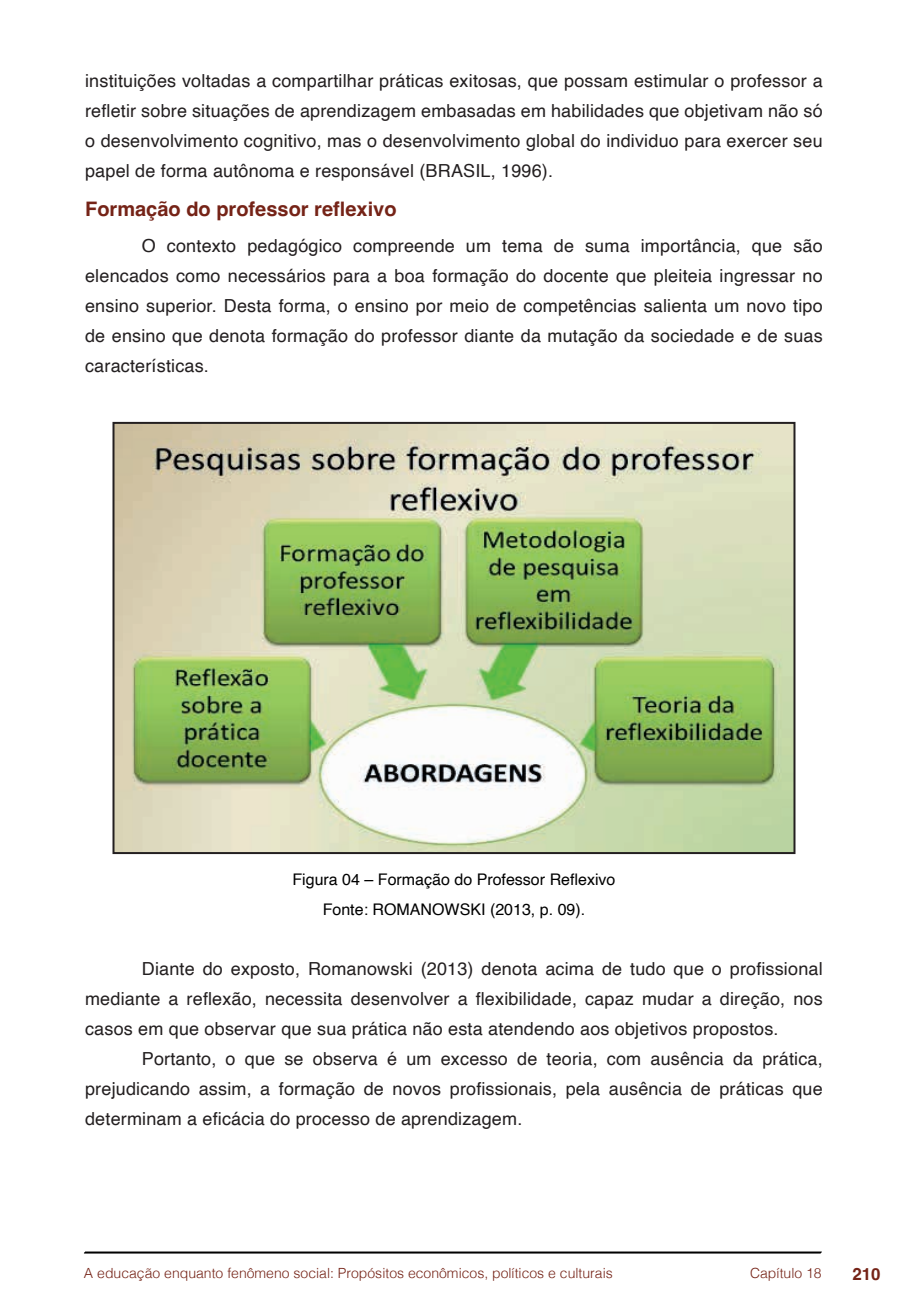
<style>
.page{position:relative;width:908px;height:1304px;background:#fff}
.page>*{position:absolute;margin:0;border:0;box-sizing:border-box;transform-origin:0 0}
.t1{font:700 20px "Helvetica";color:#752317}
.t2{font:18px/30px "Helvetica";letter-spacing:.01em;color:#231f20;text-align:justify}
.t3{font:700 16.8px "Helvetica";color:#752317}
.t4{font:16px/30.6px "Helvetica";color:#000;text-align:center}
.t5{font:300 14px "Helvetica";color:#752317}
</style>
<div class="page">
<svg style="left:84px;top:1251px;width:737px;height:3px"></svg>
<img style="left:115px;top:425px;width:677px;height:426px">
<div style="left:112px;top:422px;width:683px;height:432px;border:2px solid #231f20"></div>
<p class="t2" style="left:85px;top:66px;width:738px">instituições voltadas a compartilhar práticas exitosas, que possam estimular o professor a refletir sobre situações de aprendizagem embasadas em habilidades que objetivam não só o desenvolvimento cognitivo, mas o desenvolvimento global do individuo para exercer seu papel de forma autônoma e responsável (BRASIL, 1996).</p>
<p class="t1" style="left:85px;top:197px;width:313px">Formação do professor reflexivo</p>
<p class="t2" style="left:85px;top:231px;width:738px;text-indent:57px">O contexto pedagógico compreende um tema de suma importância, que são elencados como necessários para a boa formação do docente que pleiteia ingressar no ensino superior. Desta forma, o ensino por meio de competências salienta um novo tipo de ensino que denota formação do professor diante da mutação da sociedade e de suas características.</p>
<p class="t4" style="left:292px;top:864px;width:324px">Figura 04 – Formação do Professor Reflexivo<br>Fonte: ROMANOWSKI (2013, p. 09).</p>
<p class="t2" style="left:85px;top:954px;width:738px;text-indent:57px">Diante do exposto, Romanowski (2013) denota acima de tudo que o profissional mediante a reflexão, necessita desenvolver a flexibilidade, capaz mudar a direção, nos casos em que observar que sua prática não esta atendendo aos objetivos propostos.</p>
<p class="t2" style="left:85px;top:1044px;width:738px;text-indent:57px">Portanto, o que se observa é um excesso de teoria, com ausência da prática, prejudicando assim, a formação de novos profissionais, pela ausência de práticas que determinam a eficácia do processo de aprendizagem.</p>
<p class="t5" style="left:84px;top:1261px;width:530px">A educação enquanto fenômeno social: Propósitos econômicos, políticos e culturais</p>
<p class="t5" style="left:749px;top:1261px;width:73px">Capítulo 18</p>
<p class="t3" style="left:851px;top:1264px;width:30px">210</p>
</div>
